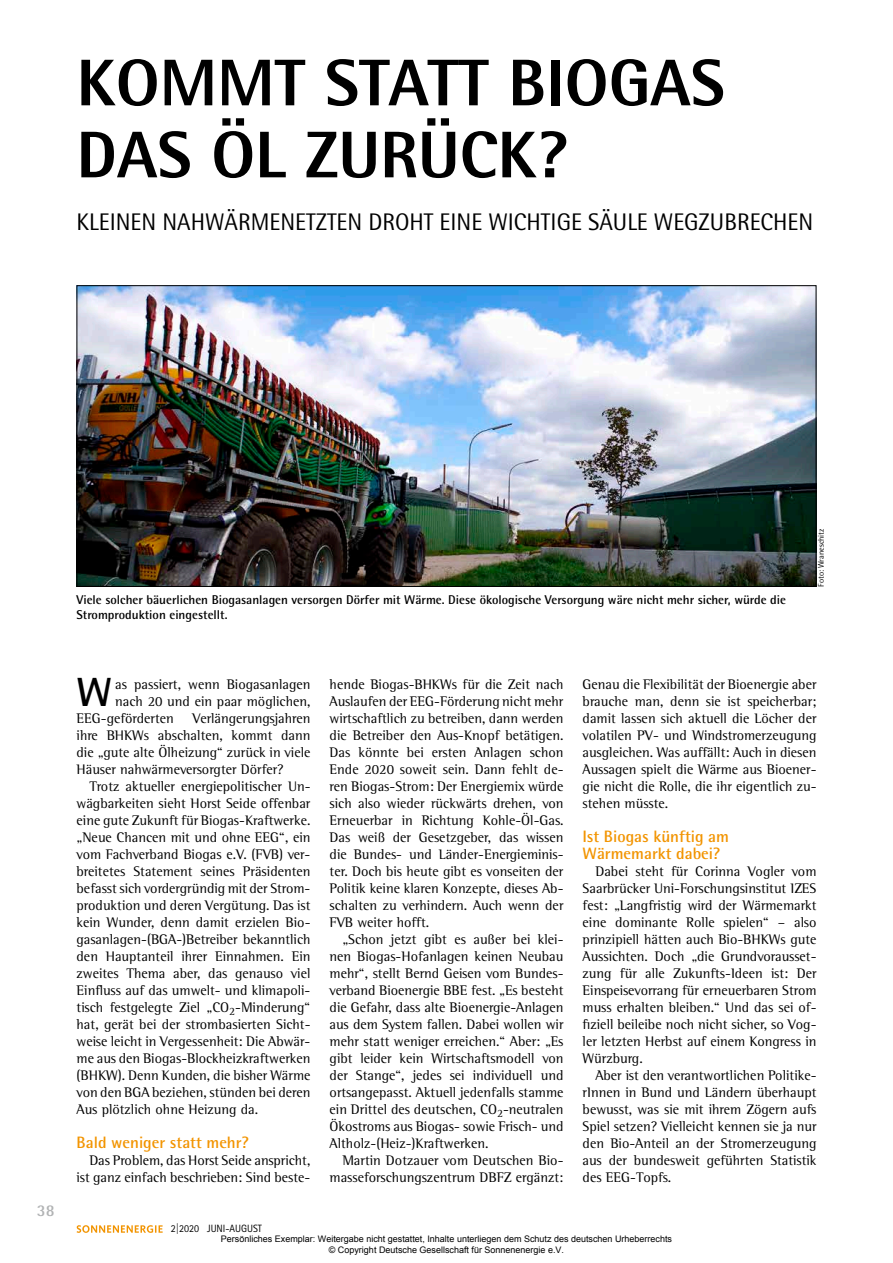
<style>
.page{position:relative;width:893px;height:1263px;background:#fff}
.page>*{position:absolute;margin:0;border:0;box-sizing:border-box;transform-origin:0 0}
.t1{font:800 66px/72px "Rotis Semi Sans Std";color:#000}
.t2{font:700 40.8px "Rotis Semi Sans Std";color:#000}
.t3{font:24px "Rotis Semi Sans Std";color:#000}
.t4{font:700 16.5px/17px "Rotis Semi Sans Std";color:#f29400}
.t5{font:700 16.5px "Rotis Semi Sans Std";color:#b1b3b4}
.t6{font:14.25px/17px "Rotis Semi Serif Std";color:#000;text-align:justify}
.t7{font:700 12.75px/15px "Rotis Semi Sans Std";color:#000}
.t8{font:10.65px "Rotis Sans Serif Std";color:#000;scale:.95 1}
.t9{font:9px/10.8px "Arial";color:#000;text-align:center}
.t10{font:8.25px "Rotis Semi Sans Std";color:#000}
</style>
<div class="page">
<svg style="left:77px;top:1225px;width:86px;height:8px"></svg>
<img style="left:79px;top:287px;width:735px;height:298px">
<h1 class="t1" style="left:77px;top:46px;width:650px">KOMMT STATT BIOGAS<br>DAS ÖL ZURÜCK?</h1>
<h3 class="t3" style="left:77px;top:207px;width:738px">KLEINEN NAHWÄRMENETZTEN DROHT EINE WICHTIGE SÄULE WEGZUBRECHEN</h3>
<p class="t7" style="left:77px;top:592px;width:711px">Viele solcher bäuerlichen Biogasanlagen versorgen Dörfer mit Wärme. Diese ökologische Versorgung wäre nicht mehr sicher, würde die<br>Stromproduktion eingestellt.</p>
<p class="t10" style="left:816px;top:587px;width:60px;rotate:-90deg">Foto: Wraneschitz</p>
<p class="t5" style="left:37px;top:1200px;width:19px">38</p>
<h2 class="t2" style="left:77px;top:667px;width:37px">W</h2>
<p class="t6" style="left:115px;top:676px;width:197px">as passiert, wenn Biogasanlagen</p>
<p class="t6" style="left:115px;top:693px;width:197px">nach 20 und ein paar möglichen,</p>
<p class="t6" style="left:77px;top:710px;width:99px">EEG-geförderten</p>
<p class="t6" style="left:77px;top:710px;width:235px;text-indent:116px">Verlängerungsjahren ihre BHKWs abschalten, kommt dann die „gute alte Ölheizung“ zurück in viele Häuser nahwärmeversorgter Dörfer?</p>
<p class="t6" style="left:77px;top:778px;width:235px;text-indent:13px">Trotz aktueller energiepolitischer Un&shy;wägbarkeiten sieht Horst Seide offenbar eine gute Zukunft für Biogas-Kraftwerke. „Neue Chancen mit und ohne EEG“, ein vom Fachverband Biogas e.V. (FVB) ver&shy;breitetes Statement seines Präsidenten befasst sich vordergründig mit der Strom&shy;produktion und deren Vergütung. Das ist kein Wunder, denn damit erzielen Bio&shy;gasanlagen-(BGA-)Betreiber bekanntlich den Hauptanteil ihrer Einnahmen. Ein zweites Thema aber, das genauso viel Einfluss auf das umwelt- und klimapoli&shy;tisch festgelegte Ziel „CO<sub>2</sub>-Minderung“ hat, gerät bei der strombasierten Sicht&shy;weise leicht in Vergessenheit: Die Abwär&shy;me aus den Biogas-Blockheizkraftwerken (BHKW). Denn Kunden, die bisher Wärme von den BGA beziehen, stünden bei deren Aus plötzlich ohne Heizung da.</p>
<p class="t4" style="left:77px;top:1134px;width:174px">Bald weniger statt mehr?</p>
<p class="t6" style="left:77px;top:1152px;width:235px;text-align:right">Das Problem, das Horst Seide anspricht, ist ganz einfach beschrieben: Sind beste-</p>
<p class="t6" style="left:330px;top:676px;width:235px">hende Biogas-BHKWs für die Zeit nach Auslaufen der EEG-Förderung nicht mehr wirtschaftlich zu betreiben, dann werden die Betreiber den Aus-Knopf betätigen.<br>Das könnte bei ersten Anlagen schon Ende 2020 soweit sein. Dann fehlt de&shy;ren Biogas-Strom: Der Energiemix würde sich also wieder rückwärts drehen, von Erneuerbar in Richtung Kohle-Öl-Gas.<br>Das weiß der Gesetzgeber, das wissen die Bundes- und Länder-Energieminis&shy;ter. Doch bis heute gibt es vonseiten der Politik keine klaren Konzepte, dieses Ab&shy;schalten zu verhindern. Auch wenn der FVB weiter hofft.</p>
<p class="t6" style="left:330px;top:931px;width:235px;text-indent:13px">„Schon jetzt gibt es außer bei klei&shy;nen Biogas-Hofanlagen keinen Neubau mehr“, stellt Bernd Geisen vom Bundes&shy;verband Bioenergie BBE fest. „Es besteht die Gefahr, dass alte Bioenergie-Anlagen aus dem System fallen. Dabei wollen wir mehr statt weniger erreichen.“ Aber: „Es gibt leider kein Wirtschaftsmodell von der Stange“, jedes sei individuell und ortsangepasst. Aktuell jedenfalls stamme ein Drittel des deutschen, CO<sub>2</sub>-neutralen Ökostroms aus Biogas- sowie Frisch- und Altholz-(Heiz-)Kraftwerken.</p>
<p class="t6" style="left:330px;top:1152px;width:235px;text-align:right">Martin Dotzauer vom Deutschen Bio&shy;masseforschungszentrum DBFZ ergänzt:</p>
<p class="t6" style="left:583px;top:676px;width:235px">Genau die Flexibilität der Bioenergie aber brauche man, denn sie ist speicherbar; damit lassen sich aktuell die Löcher der volatilen PV- und Windstromerzeugung ausgleichen. Was auffällt: Auch in diesen Aussagen spielt die Wärme aus Bioener&shy;gie nicht die Rolle, die ihr eigentlich zu&shy;stehen müsste.</p>
<p class="t4" style="left:583px;top:828px;width:148px">Ist Biogas künftig am<br>Wärmemarkt dabei?</p>
<p class="t6" style="left:583px;top:863px;width:235px;text-indent:13px">Dabei steht für Corinna Vogler vom Saarbrücker Uni-Forschungsinstitut IZES fest: „Langfristig wird der Wärmemarkt eine dominante Rolle spielen“ – also prinzipiell hätten auch Bio-BHKWs gute Aussichten. Doch „die Grundvorausset&shy;zung für alle Zukunfts-Ideen ist: Der Einspeisevorrang für erneuerbaren Strom muss erhalten bleiben.“ Und das sei of&shy;fiziell beileibe noch nicht sicher, so Vog&shy;ler letzten Herbst auf einem Kongress in Würzburg.</p>
<p class="t6" style="left:583px;top:1067px;width:235px;text-indent:13px">Aber ist den verantwortlichen Politike&shy;rInnen in Bund und Ländern überhaupt bewusst, was sie mit ihrem Zögern aufs Spiel setzen? Vielleicht kennen sie ja nur den Bio-Anteil an der Stromerzeugung aus der bundesweit geführten Statistik des EEG-Topfs.</p>
<p class="t8" style="left:171px;top:1222px;width:97px">2|2020 JUNI-AUGUST</p>
<p class="t9" style="left:221px;top:1233px;width:453px">Persönliches Exemplar: Weitergabe nicht gestattet, Inhalte unterliegen dem Schutz des deutschen Urheberrechts © Copyright Deutsche Gesellschaft für Sonnenenergie e.V.</p>
</div>
